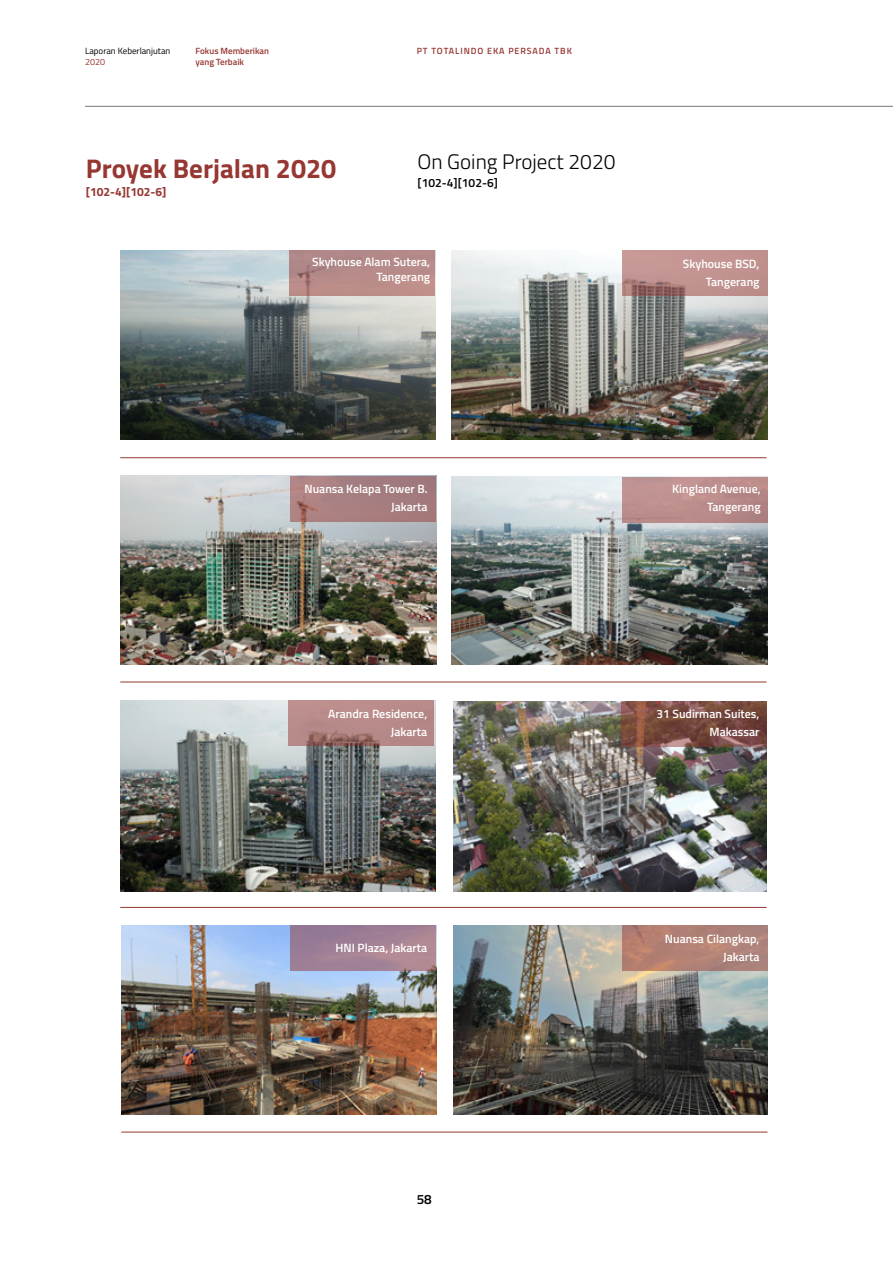
<style>
.page{position:relative;width:893px;height:1263px;background:#fff}
.page>*{position:absolute;margin:0;border:0;box-sizing:border-box;transform-origin:0 0}
.t1{font:700 27px "Titillium";color:#973732}
.t2{font:300 21px "Titillium";color:#000}
.t3{font:600 13.5px "Titillium";color:#000}
.t4{font:600 12px/18px "Titillium";color:#fff;text-align:right}
.t5{font:700 12px "Titillium";color:#973732}
.t6{font:600 12px "Titillium";color:#000}
.t7{font:600 9px/10.8px "Titillium";color:#973732}
.t8{font:600 9px "Titillium";letter-spacing:.1em;color:#973732}
.t9{font:9px "Titillium";color:#000}
.t10{font:9px "Titillium";color:#973732}
</style>
<div class="page">
<hr style="left:85px;top:106px;width:808px;height:1px;background:#737577">
<hr style="left:120px;top:682px;width:647px;height:1px;background:#973732">
<hr style="left:120px;top:457px;width:647px;height:1px;background:#973732">
<img style="left:121px;top:250px;width:315px;height:190px">
<img style="left:452px;top:250px;width:315px;height:190px">
<img style="left:120px;top:476px;width:316px;height:188px">
<img style="left:452px;top:477px;width:315px;height:188px">
<img style="left:122px;top:925px;width:315px;height:189px">
<img style="left:120px;top:700px;width:315px;height:191px">
<hr style="left:120px;top:907px;width:647px;height:1px;background:#973732">
<img style="left:454px;top:925px;width:313px;height:189px">
<img style="left:453px;top:701px;width:314px;height:190px">
<div style="left:289px;top:250px;width:146px;height:45px;background:#b68b89"></div>
<hr style="left:121px;top:1132px;width:646px;height:1px;background:#973732">
<svg style="left:622px;top:250px;width:145px;height:45px;background:#bd8e8b"></svg>
<div style="left:290px;top:477px;width:146px;height:45px;background:linear-gradient(to right,#af8281,#a0787c)"></div>
<div style="left:290px;top:925px;width:146px;height:45px;background:linear-gradient(to right,#947996,#b08994)"></div>
<div style="left:622px;top:478px;width:145px;height:45px;background:linear-gradient(to right,#c09392,#b68786)"></div>
<svg style="left:621px;top:701px;width:146px;height:45px;background:#7b4c42"></svg>
<svg style="left:289px;top:701px;width:145px;height:45px;background:#b28583"></svg>
<svg style="left:622px;top:925px;width:145px;height:45px;background:#b18175"></svg>
<p class="t9" style="left:85px;top:44px;width:87px">Laporan Keberlanjutan</p>
<p class="t8" style="left:417px;top:44px;width:157px">PT TOTALINDO EKA PERSADA TBK</p>
<p class="t10" style="left:85px;top:55px;width:22px">2020</p>
<p class="t7" style="left:196px;top:45px;width:75px">Fokus Memberikan yang Terbaik</p>
<h1 class="t1" style="left:86px;top:148px;width:252px">Proyek Berjalan 2020</h1>
<p class="t5" style="left:86px;top:183px;width:82px">[102-4][102-6]</p>
<h2 class="t2" style="left:418px;top:147px;width:200px">On Going Project 2020</h2>
<p class="t6" style="left:418px;top:174px;width:82px">[102-4][102-6]</p>
<p class="t4" style="left:312px;top:254px;width:119px;line-height:15px">Skyhouse Alam Sutera,<br>Tangerang</p>
<p class="t4" style="left:683px;top:254px;width:78px">Skyhouse BSD,<br>Tangerang</p>
<p class="t4" style="left:305px;top:479px;width:125px">Nuansa Kelapa Tower B.<br>Jakarta</p>
<p class="t4" style="left:328px;top:704px;width:101px">Arandra Residence,<br>Jakarta</p>
<p class="t4" style="left:335px;top:938px;width:93px">HNI Plaza, Jakarta</p>
<p class="t3" style="left:417px;top:1189px;width:17px">58</p>
<p class="t4" style="left:672px;top:479px;width:90px">Kingland Avenue,<br>Tangerang</p>
<p class="t4" style="left:656px;top:704px;width:105px">31 Sudirman Suites,<br>Makassar</p>
<p class="t4" style="left:665px;top:929px;width:96px">Nuansa Cilangkap,<br>Jakarta</p>
</div>
